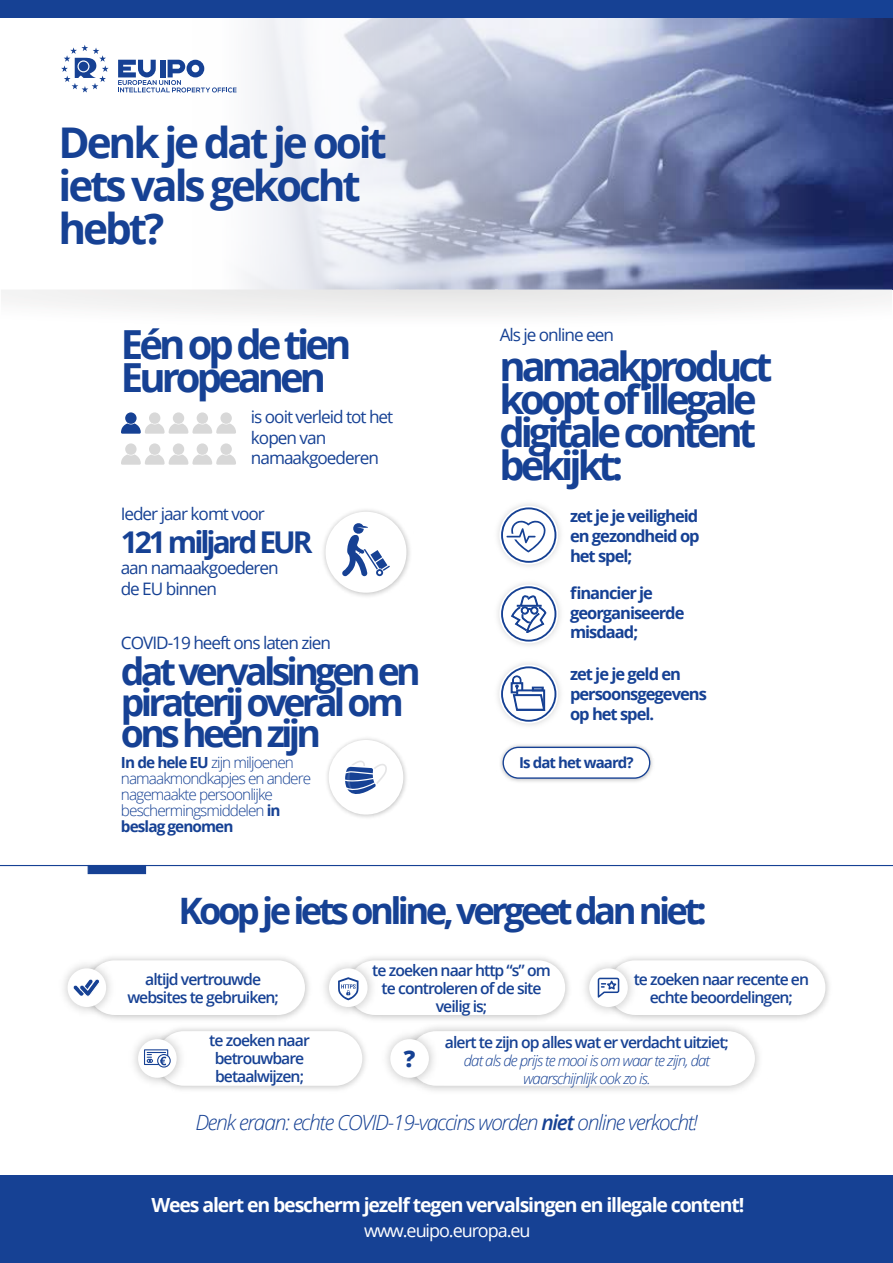
<style>
.page{position:relative;width:893px;height:1263px;background:#fff}
.page>*{position:absolute;margin:0;border:0;box-sizing:border-box;transform-origin:0 0}
.t1{font:700 42.3px/43.2px "Open Sans";letter-spacing:-.075em;color:#164194}
.t2{font:700 40.05px/33px "Open Sans";letter-spacing:-.1em;color:#164194}
.t3{font:700 37.5px/30.9px "Open Sans";letter-spacing:-.1em;color:#164194}
.t4{font:700 36.45px "Open Sans";letter-spacing:-.1em;color:#164194}
.t5{font:700 30px "Open Sans";letter-spacing:-.1em;color:#164194}
.t6{font:800 22.95px "Open Sans";color:#164194}
.t7{font:italic 300 21px "Open Sans";letter-spacing:-.06em;color:#164194}
.t8{font:700 19.5px "Open Sans";letter-spacing:-.06em;color:#fff}
.t9{font:18px "Open Sans";letter-spacing:-.06em;color:#fff}
.t10{font:17.25px/20.7px "Open Sans";letter-spacing:-.06em;color:#164194}
.t11{font:700 16.5px/19.8px "Open Sans";letter-spacing:-.06em;color:#164194}
.t12{font:600 15.75px/18px "Open Sans";letter-spacing:-.06em;color:#164194;text-align:center}
.t13{font:300 15.3px/15.9px "Open Sans";letter-spacing:-.06em;color:#164194}
.t14{font:italic 300 15px/18px "Open Sans";letter-spacing:-.06em;color:#164194;text-align:center}
.t15{font:700 15px "Open Sans";letter-spacing:-.06em;color:#164194}
.s1{font-weight:700}
.s2{font-weight:600}
</style>
<div class="page">
<img style="left:859px;top:17px;width:34px;height:272px">
<svg style="left:0;top:17px;width:859px;height:272px"></svg>
<div style="left:0;top:1176px;width:893px;height:87px;background:#164194"></div>
<svg style="left:1px;top:289px;width:891px;height:25px"></svg>
<svg style="left:61px;top:45px;width:48px;height:48px"></svg>
<svg style="left:118px;top:60px;width:118px;height:32px"></svg>
<img style="left:323px;top:510px;width:87px;height:86px">
<div style="left:326px;top:512px;width:80px;height:81px;background:#fff;border-radius:50%"></div>
<svg style="left:342px;top:523px;width:48px;height:53px"></svg>
<div style="left:125px;top:412px;width:12px;height:12px;background:#164194;border-radius:50%"></div>
<div style="left:149px;top:412px;width:11px;height:12px;background:#d8d8d8;border-radius:50%"></div>
<div style="left:173px;top:412px;width:11px;height:12px;background:#d8d8d8;border-radius:50%"></div>
<div style="left:197px;top:412px;width:11px;height:12px;background:#d8d8d8;border-radius:50%"></div>
<svg style="left:121px;top:423px;width:115px;height:11px"></svg>
<div style="left:220px;top:412px;width:12px;height:12px;background:#d8d8d8;border-radius:50%"></div>
<div style="left:125px;top:443px;width:12px;height:12px;background:#d8d8d8;border-radius:50%"></div>
<div style="left:149px;top:443px;width:11px;height:12px;background:#d8d8d8;border-radius:50%"></div>
<div style="left:173px;top:443px;width:11px;height:12px;background:#d8d8d8;border-radius:50%"></div>
<div style="left:197px;top:443px;width:11px;height:12px;background:#d8d8d8;border-radius:50%"></div>
<svg style="left:121px;top:454px;width:115px;height:11px"></svg>
<div style="left:220px;top:443px;width:12px;height:12px;background:#d8d8d8;border-radius:50%"></div>
<img style="left:327px;top:738px;width:79px;height:80px">
<div style="left:329px;top:740px;width:74px;height:74px;background:#fff;border-radius:50%"></div>
<svg style="left:345px;top:760px;width:42px;height:34px"></svg>
<hr style="left:0;top:865px;width:893px;height:1px;background:#164194">
<img style="left:64px;top:955px;width:57px;height:66px">
<div style="left:68px;top:968px;width:38px;height:39px;background:#fff;border-radius:50%"></div>
<svg style="left:73px;top:979px;width:27px;height:18px"></svg>
<img style="left:642px;top:957px;width:187px;height:63px">
<div style="left:608px;top:960px;width:217px;height:55px;background:#fff;border-radius:27px"></div>
<img style="left:585px;top:957px;width:57px;height:62px">
<div style="left:589px;top:968px;width:39px;height:39px;background:#fff;border-radius:50%"></div>
<svg style="left:598px;top:978px;width:21px;height:20px"></svg>
<img style="left:382px;top:957px;width:187px;height:63px">
<div style="left:348px;top:960px;width:217px;height:55px;background:#fff;border-radius:27px"></div>
<img style="left:324px;top:957px;width:58px;height:63px">
<div style="left:329px;top:968px;width:39px;height:39px;background:#fff;border-radius:50%"></div>
<svg style="left:338px;top:977px;width:20px;height:23px"></svg>
<img style="left:191px;top:1028px;width:175px;height:62px">
<div style="left:157px;top:1031px;width:205px;height:55px;background:#fff;border-radius:27px"></div>
<img style="left:134px;top:1028px;width:57px;height:62px">
<div style="left:138px;top:1039px;width:39px;height:39px;background:#fff;border-radius:50%"></div>
<svg style="left:144px;top:1049px;width:27px;height:18px"></svg>
<img style="left:386px;top:1025px;width:57px;height:67px">
<div style="left:390px;top:1039px;width:39px;height:39px;background:#fff;border-radius:50%"></div>
<div style="left:88px;top:865px;width:58px;height:9px;background:#164194"></div>
<svg style="left:499px;top:506px;width:59px;height:58px"></svg>
<div style="left:501px;top:507px;width:55px;height:56px;border:2px solid #164194;border-radius:50%"></div>
<svg style="left:506px;top:521px;width:40px;height:31px"></svg>
<svg style="left:499px;top:585px;width:59px;height:58px"></svg>
<div style="left:501px;top:586px;width:55px;height:56px;border:2px solid #164194;border-radius:50%"></div>
<svg style="left:511px;top:595px;width:36px;height:38px"></svg>
<svg style="left:499px;top:665px;width:59px;height:58px"></svg>
<div style="left:501px;top:666px;width:55px;height:56px;border:2px solid #164194;border-radius:50%"></div>
<svg style="left:511px;top:675px;width:34px;height:36px"></svg>
<img style="left:500px;top:744px;width:153px;height:38px">
<div style="left:503px;top:747px;width:147px;height:31px;background:#fff;border-radius:15px"></div>
<div style="left:502px;top:747px;width:148px;height:32px;border:1px solid #164194;border-radius:15px"></div>
<div style="left:0;top:0;width:893px;height:17px;background:#164194"></div>
<h1 class="t1" style="left:59px;top:120px;width:330px">Denk je dat je ooit iets vals gekocht hebt?</h1>
<h2 class="t2" style="left:121px;top:327px;width:232px">Eén op de tien<br>Europeanen</h2>
<p class="t10" style="left:251px;top:406px;width:144px">is ooit verleid tot het kopen van namaakgoederen</p>
<p class="t10" style="left:121px;top:503px;width:146px">Ieder jaar komt voor</p>
<h3 class="t5" style="left:121px;top:521px;width:193px">121 miljard EUR</h3>
<p class="t10" style="left:121px;top:557px;width:160px">aan namaakgoederen de EU binnen</p>
<p class="t10" style="left:121px;top:632px;width:212px">COVID-19 heeft ons laten zien</p>
<h3 class="t3" style="left:121px;top:655px;width:301px">dat vervalsingen en piraterij overal om ons heen zijn</h3>
<p class="t13" style="left:121px;top:754px;width:192px"><span class="s1">In de hele EU</span> zijn miljoenen namaakmondkapjes en andere nagemaakte persoonlijke beschermingsmiddelen <span class="s1">in beslag genomen</span></p>
<p class="t10" style="left:500px;top:324px;width:116px">Als je online een</p>
<h2 class="t2" style="left:499px;top:349px;width:275px">namaakproduct koopt of illegale digitale content bekijkt:</h2>
<p class="t11" style="left:570px;top:506px;width:131px;text-align:justify">zet je je veiligheid en gezondheid op het spel;</p>
<p class="t11" style="left:570px;top:582px;width:116px">financier je georganiseerde misdaad;</p>
<p class="t11" style="left:570px;top:664px;width:138px">zet je je geld en persoonsgegevens op het spel.</p>
<p class="t15" style="left:519px;top:751px;width:116px">Is dat het waard?</p>
<h3 class="t4" style="left:179px;top:885px;width:530px">Koop je iets online, vergeet dan niet:</h3>
<p class="t12" style="left:372px;top:961px;width:180px">te zoeken naar http “s” om te controleren of de site veilig is;</p>
<p class="t12" style="left:127px;top:970px;width:153px">altijd vertrouwde websites te gebruiken;</p>
<p class="t12" style="left:634px;top:970px;width:177px">te zoeken naar recente en echte beoordelingen;</p>
<p class="t12" style="left:209px;top:1031px;width:102px">te zoeken naar betrouwbare betaalwijzen;</p>
<p class="t12" style="left:445px;top:1033px;width:285px">alert te zijn op alles wat er verdacht uitziet;</p>
<h3 class="t6" style="left:404px;top:1041px;width:13px">?</h3>
<p class="t14" style="left:464px;top:1051px;width:248px">dat als de prijs te mooi is om waar te zijn, dat waarschijnlijk ook zo is.</p>
<h3 class="t7" style="left:195px;top:1107px;width:504px">Denk eraan: echte COVID-19-vaccins worden <span class="s2">niet</span> online verkocht!</h3>
<p class="t8" style="left:151px;top:1191px;width:594px">Wees alert en bescherm jezelf tegen vervalsingen en illegale content!</p>
<p class="t9" style="left:364px;top:1218px;width:168px">www.euipo.europa.eu</p>
</div>
